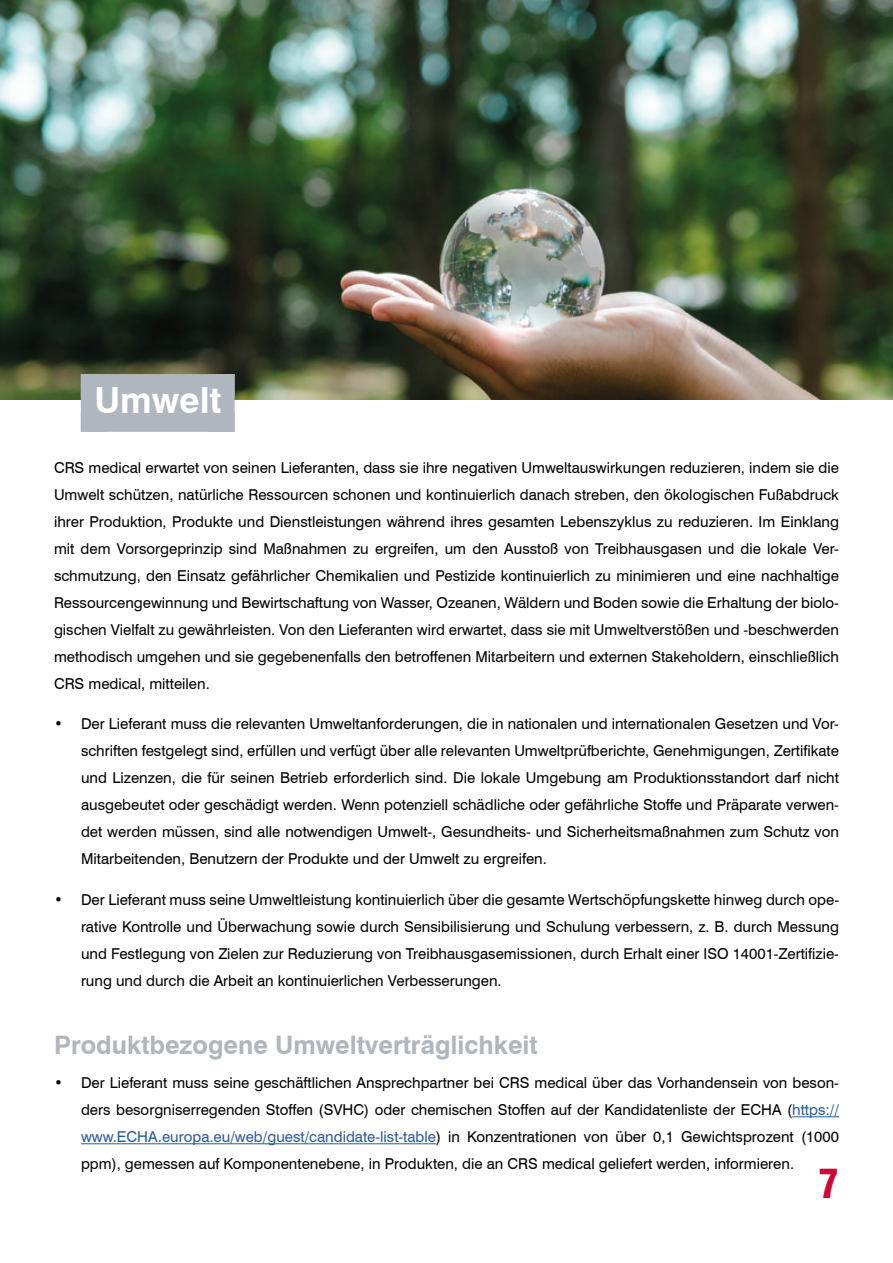
<style>
.page{position:relative;width:893px;height:1263px;background:#fff}
.page>*{position:absolute;margin:0;border:0;box-sizing:border-box;transform-origin:0 0}
.t1{font:900 condensed 39px "Swiss 721 BT";color:#cc0935}
.t2{font:700 36px "Swiss 721 BT";color:#fff}
.t3{font:700 25.5px "Swiss 721 BT";color:#afb6bd}
.t4{font:15px/27px "Swiss 721 BT";color:#000;text-align:justify}
.s1{color:#275b9b}
</style>
<div class="page">
<img style="left:0;top:0;width:893px;height:400px">
<hr style="left:792px;top:1116px;width:47px;height:1px;background:#275b9b">
<hr style="left:81px;top:1143px;width:355px;height:1px;background:#275b9b">
<div style="left:94px;top:386px;width:127px;height:36px;background:#afb6bd"></div>
<div style="left:81px;top:374px;width:27px;height:58px;background:#afb6bd"></div>
<div style="left:208px;top:374px;width:27px;height:58px;background:#afb6bd"></div>
<div style="left:81px;top:374px;width:154px;height:24px;background:#afb6bd"></div>
<div style="left:81px;top:412px;width:154px;height:20px;background:#afb6bd"></div>
<h2 class="t2" style="left:94px;top:379px;width:128px">Umwelt</h2>
<p class="t4" style="left:54px;top:454px;width:786px">CRS medical erwartet von seinen Lieferanten, dass sie ihre negativen Umweltauswirkungen reduzieren, indem sie die Umwelt schützen, natürliche Ressourcen schonen und kontinuierlich danach streben, den ökologischen Fußabdruck ihrer Produktion, Produkte und Dienstleistungen während ihres gesamten Lebenszyklus zu reduzieren. Im Einklang mit dem Vorsorgeprinzip sind Maßnahmen zu ergreifen, um den Ausstoß von Treibhausgasen und die lokale Ver&shy;schmutzung, den Einsatz gefährlicher Chemikalien und Pestizide kontinuierlich zu minimieren und eine nachhaltige Ressourcengewinnung und Bewirtschaftung von Wasser, Ozeanen, Wäldern und Boden sowie die Erhaltung der biolo&shy;gischen Vielfalt zu gewährleisten. Von den Lieferanten wird erwartet, dass sie mit Umweltverstößen und -beschwerden methodisch umgehen und sie gegebenenfalls den betroffenen Mitarbeitern und externen Stakeholdern, einschließlich CRS medical, mitteilen.</p>
<p class="t4" style="left:81px;top:710px;width:759px;text-indent:-27px">• Der Lieferant muss die relevanten Umweltanforderungen, die in nationalen und internationalen Gesetzen und Vor&shy;schriften festgelegt sind, erfüllen und verfügt über alle relevanten Umweltprüfberichte, Genehmigungen, Zertifikate und Lizenzen, die für seinen Betrieb erforderlich sind. Die lokale Umgebung am Produktionsstandort darf nicht ausgebeutet oder geschädigt werden. Wenn potenziell schädliche oder gefährliche Stoffe und Präparate verwen&shy;det werden müssen, sind alle notwendigen Umwelt-, Gesundheits- und Sicherheitsmaßnahmen zum Schutz von Mitarbeitenden, Benutzern der Produkte und der Umwelt zu ergreifen.</p>
<p class="t4" style="left:81px;top:886px;width:759px;text-indent:-27px">• Der Lieferant muss seine Umweltleistung kontinuierlich über die gesamte Wertschöpfungskette hinweg durch ope&shy;rative Kontrolle und Überwachung sowie durch Sensibilisierung und Schulung verbessern, z. B. durch Messung und Festlegung von Zielen zur Reduzierung von Treibhausgasemissionen, durch Erhalt einer ISO 14001-Zertifizie&shy;rung und durch die Arbeit an kontinuierlichen Verbesserungen.</p>
<h3 class="t3" style="left:54px;top:1029px;width:485px">Produktbezogene Umweltverträglichkeit</h3>
<p class="t4" style="left:81px;top:1069px;width:759px;text-indent:-27px">• Der Lieferant muss seine geschäftlichen Ansprechpartner bei CRS medical über das Vorhandensein von beson&shy;ders besorgniserregenden Stoffen (SVHC) oder chemischen Stoffen auf der Kandidatenliste der ECHA (<span class="s1">https:// www.ECHA.europa.eu/web/guest/candidate-list-table</span>) in Konzentrationen von über 0,1 Gewichtsprozent (1000 ppm), gemessen auf Komponentenebene, in Produkten, die an CRS medical geliefert werden, informieren.</p>
<h1 class="t1" style="left:818px;top:1160px;width:22px">7</h1>
</div>
